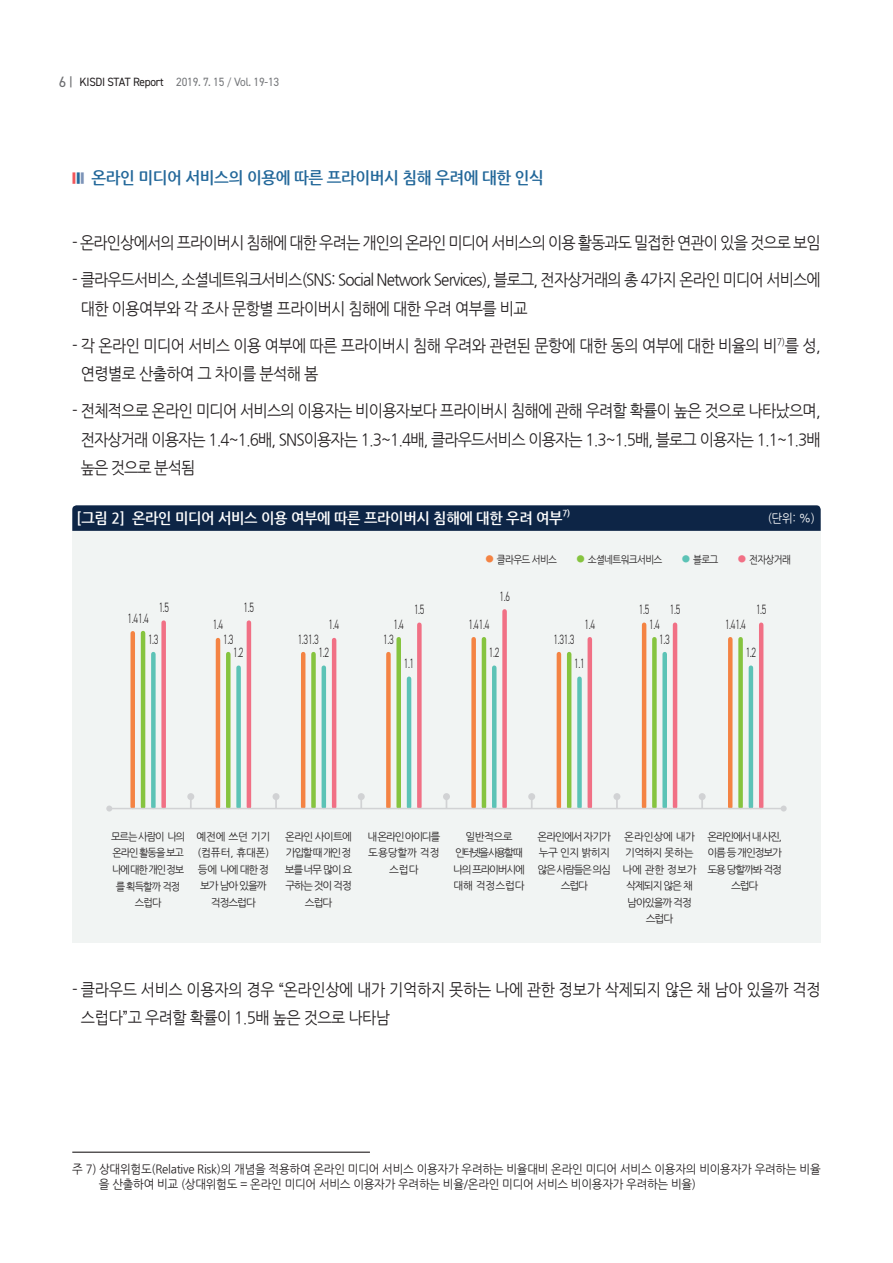
<style>
.page{position:relative;width:893px;height:1263px;background:#fff}
.page>*{position:absolute;margin:0;border:0;box-sizing:border-box;transform-origin:0 0}
.t1{font:16.5px/28.5px "Nanum Gothic";letter-spacing:-.06em;color:#231f20;scale:.92 1}
.t2{font:16.5px/28.5px "Nanum Gothic";letter-spacing:-.02em;color:#231f20;scale:.92 1}
.t3{font:16.5px/28.5px "Nanum Gothic";letter-spacing:-.04em;color:#231f20;scale:.92 1}
.t4{font:700 16.5px "Nanum Gothic";letter-spacing:-.025em;color:#23689a;scale:.25 1}
.t5{font:700 15px "Nanum Gothic";letter-spacing:-.02em;color:#fff;scale:.95 1}
.t6{font:300 13.5px "DIN2014";letter-spacing:-.015em;color:#231f20;scale:.7 1}
.t7{font:12px/15px "Nanum Gothic";letter-spacing:-.02em;color:#231f20;scale:.95 1}
.t8{font:12px "DIN2014";letter-spacing:-.025em;color:#76787b;scale:.95 1}
.t9{font:12px "Nanum Gothic";color:#fff;scale:.95 1}
.t10{font:10.5px/16.5px "Nanum Gothic";letter-spacing:-.1em;color:#231f20;text-align:center}
.t11{font:10.5px/16.5px "Nanum Gothic";letter-spacing:-.075em;color:#231f20;text-align:center}
.t12{font:10.5px/16.6px "Nanum Gothic";letter-spacing:-.1em;color:#231f20;text-align:center;scale:.96 1}
.t13{font:10.5px/16.5px "Nanum Gothic";letter-spacing:-.12em;color:#231f20;text-align:center}
.t14{font:10.5px "Nanum Gothic";letter-spacing:-.1em;color:#231f20;scale:.9 1}
.t15{font:10.5px/16.5px "Nanum Gothic";letter-spacing:-.01em;color:#231f20;text-align:center}
.t16{font:10.5px "Nanum Gothic";letter-spacing:-.07em;color:#231f20;scale:.9 1}
.t17{font:700 8.7px "Nanum Gothic";color:#fff;scale:.95 1}
.s1{font-size:15px;color:#6c6d70}
.s2{color:#6c6d70}
.s3{color:#231f20}
.s4{font-size:10.5px}
.s5{color:#f0575c}
.s6{color:#7c93b8}
.s7{font-family:"YDVYGO11";font-size:13.5px;color:#f48343}
.s8{font-family:"YDVYGO11";font-size:13.5px;color:#86c43f}
.s9{font-family:"YDVYGO11";font-size:13.5px;color:#5cc3b6}
.s10{font-family:"YDVYGO11";font-size:13.5px;color:#f17085}
</style>
<div class="page">
<hr style="left:72px;top:1151px;width:298px;height:2px;background:#231f20">
<div style="left:72px;top:518px;width:749px;height:425px;background:#f1f4f3"></div>
<hr style="left:141px;top:633px;width:4px;height:174px;background:#86c43f">
<div style="left:151px;top:654px;width:5px;height:153px;background:#5cc3b6"></div>
<div style="left:161px;top:623px;width:5px;height:184px;background:#f17085"></div>
<div style="left:130px;top:633px;width:5px;height:174px;background:#f48343"></div>
<div style="left:226px;top:654px;width:5px;height:153px;background:#86c43f"></div>
<div style="left:236px;top:668px;width:5px;height:139px;background:#5cc3b6"></div>
<hr style="left:247px;top:623px;width:4px;height:184px;background:#f17085">
<hr style="left:216px;top:640px;width:4px;height:167px;background:#f48343">
<div style="left:311px;top:654px;width:5px;height:153px;background:#86c43f"></div>
<hr style="left:322px;top:668px;width:4px;height:139px;background:#5cc3b6">
<hr style="left:332px;top:640px;width:4px;height:167px;background:#f17085">
<hr style="left:301px;top:654px;width:4px;height:153px;background:#f48343">
<div style="left:396px;top:639px;width:5px;height:168px;background:#86c43f"></div>
<hr style="left:407px;top:679px;width:4px;height:128px;background:#5cc3b6">
<div style="left:417px;top:625px;width:5px;height:182px;background:#f17085"></div>
<div style="left:386px;top:654px;width:5px;height:153px;background:#f48343"></div>
<hr style="left:482px;top:639px;width:4px;height:168px;background:#86c43f">
<hr style="left:492px;top:668px;width:4px;height:139px;background:#5cc3b6">
<div style="left:502px;top:611px;width:5px;height:196px;background:#f17085"></div>
<div style="left:471px;top:639px;width:5px;height:168px;background:#f48343"></div>
<hr style="left:567px;top:654px;width:4px;height:153px;background:#86c43f">
<div style="left:577px;top:679px;width:5px;height:128px;background:#5cc3b6"></div>
<hr style="left:588px;top:639px;width:4px;height:168px;background:#f17085">
<hr style="left:557px;top:654px;width:4px;height:153px;background:#f48343">
<div style="left:652px;top:639px;width:5px;height:168px;background:#86c43f"></div>
<div style="left:662px;top:654px;width:5px;height:153px;background:#5cc3b6"></div>
<hr style="left:673px;top:625px;width:4px;height:182px;background:#f17085">
<hr style="left:642px;top:625px;width:4px;height:182px;background:#f48343">
<div style="left:738px;top:639px;width:5px;height:168px;background:#86c43f"></div>
<hr style="left:749px;top:668px;width:4px;height:139px;background:#5cc3b6">
<hr style="left:759px;top:625px;width:4px;height:182px;background:#f17085">
<div style="left:728px;top:639px;width:5px;height:168px;background:#f48343"></div>
<svg style="left:72px;top:505px;width:749px;height:26px;background:#112949"></svg>
<hr style="left:109px;top:808px;width:675px;height:1px;background:#d1d2d4">
<svg style="left:106px;top:805px;width:6px;height:6px"></svg>
<svg style="left:781px;top:805px;width:6px;height:6px"></svg>
<div style="left:443px;top:793px;width:7px;height:7px;background:#d1d2d4;border-radius:50%"></div>
<svg style="left:360px;top:800px;width:2px;height:8px"></svg>
<div style="left:358px;top:793px;width:7px;height:7px;background:#d1d2d4;border-radius:50%"></div>
<svg style="left:275px;top:800px;width:2px;height:8px"></svg>
<div style="left:273px;top:793px;width:6px;height:7px;background:#d1d2d4;border-radius:50%"></div>
<svg style="left:531px;top:800px;width:2px;height:8px"></svg>
<div style="left:528px;top:793px;width:7px;height:7px;background:#d1d2d4;border-radius:50%"></div>
<svg style="left:616px;top:800px;width:2px;height:8px"></svg>
<div style="left:613px;top:793px;width:7px;height:7px;background:#d1d2d4;border-radius:50%"></div>
<svg style="left:190px;top:800px;width:2px;height:8px"></svg>
<div style="left:187px;top:793px;width:7px;height:7px;background:#d1d2d4;border-radius:50%"></div>
<svg style="left:701px;top:800px;width:2px;height:8px"></svg>
<div style="left:699px;top:793px;width:7px;height:7px;background:#d1d2d4;border-radius:50%"></div>
<p class="t8" style="left:59px;top:74px;width:233px"><span class="s1">6</span> <span class="s2">|</span> <span class="s3">KISDI STAT Report</span> 2019. 7. 15 <span class="s4">/</span> Vol. 19-13</p>
<p class="t4" style="left:72px;top:169px;width:1888px"><span class="s5">■</span>■<span class="s6">■</span> 온라인 미디어 서비스의 이용에 따른 프라이버시 침해 우려에 대한 인식</p>
<p class="t1" style="left:72px;top:229px;width:815px">- 온라인상에서의 프라이버시 침해에 대한 우려는 개인의 온라인 미디어 서비스의 이용 활동과도 밀접한 연관이 있을 것으로 보임</p>
<p class="t1" style="left:81px;top:266px;width:806px;text-indent:-9px">- 클라우드서비스, 소셜네트워크서비스(SNS: Social Network Services), 블로그, 전자상거래의 총 4가지 온라인 미디어 서비스에 대한 이용여부와 각 조사 문항별 프라이버시 침해에 대한 우려 여부를 비교</p>
<p class="t3" style="left:81px;top:331px;width:806px;text-indent:-9px">- 각 온라인 미디어 서비스 이용 여부에 따른 프라이버시 침해 우려와 관련된 문항에 대한 동의 여부에 대한 비율의 비<sup>7)</sup>를 성, 연령별로 산출하여 그 차이를 분석해 봄</p>
<p class="t1" style="left:81px;top:397px;width:806px;text-align:justify;text-indent:-9px">- 전체적으로 온라인 미디어 서비스의 이용자는 비이용자보다 프라이버시 침해에 관해 우려할 확률이 높은 것으로 나타났으며, 전자상거래 이용자는 1.4~1.6배, SNS이용자는 1.3~1.4배, 클라우드서비스 이용자는 1.3~1.5배, 블로그 이용자는 1.1~1.3배 높은 것으로 분석됨</p>
<p class="t5" style="left:77px;top:510px;width:513px">[그림 2] 온라인 미디어 서비스 이용 여부에 따른 프라이버시 침해에 대한 우려 여부</p>
<p class="t17" style="left:562px;top:509px;width:10px">7)</p>
<p class="t9" style="left:768px;top:512px;width:51px">(단위: %)</p>
<p class="t14" style="left:483px;top:555px;width:83px"><span class="s7">●</span> 클라우드 서비스</p>
<p class="t16" style="left:574px;top:555px;width:99px"><span class="s8">●</span> 소셜네트워크서비스</p>
<p class="t14" style="left:680px;top:555px;width:45px"><span class="s9">●</span> 블로그</p>
<p class="t14" style="left:736px;top:555px;width:63px"><span class="s10">●</span> 전자상거래</p>
<p class="t6" style="left:128px;top:610px;width:32px">1.41.4</p>
<p class="t6" style="left:159px;top:599px;width:16px">1.5</p>
<p class="t6" style="left:243px;top:599px;width:16px">1.5</p>
<p class="t6" style="left:213px;top:616px;width:16px">1.4</p>
<p class="t6" style="left:329px;top:616px;width:16px">1.4</p>
<p class="t6" style="left:414px;top:601px;width:16px">1.5</p>
<p class="t6" style="left:393px;top:616px;width:16px">1.4</p>
<p class="t6" style="left:468px;top:616px;width:31px">1.41.4</p>
<p class="t6" style="left:499px;top:588px;width:16px">1.6</p>
<p class="t6" style="left:585px;top:616px;width:16px">1.4</p>
<p class="t6" style="left:639px;top:601px;width:16px">1.5</p>
<p class="t6" style="left:756px;top:601px;width:16px">1.5</p>
<p class="t6" style="left:670px;top:601px;width:16px">1.5</p>
<p class="t6" style="left:649px;top:616px;width:16px">1.4</p>
<p class="t6" style="left:725px;top:616px;width:31px">1.41.4</p>
<p class="t6" style="left:148px;top:631px;width:16px">1.3</p>
<p class="t6" style="left:223px;top:631px;width:16px">1.3</p>
<p class="t6" style="left:298px;top:631px;width:32px">1.31.3</p>
<p class="t6" style="left:383px;top:631px;width:16px">1.3</p>
<p class="t6" style="left:554px;top:631px;width:31px">1.31.3</p>
<p class="t6" style="left:659px;top:631px;width:16px">1.3</p>
<p class="t6" style="left:233px;top:644px;width:16px">1.2</p>
<p class="t6" style="left:319px;top:644px;width:16px">1.2</p>
<p class="t6" style="left:404px;top:655px;width:16px">1.1</p>
<p class="t6" style="left:489px;top:644px;width:16px">1.2</p>
<p class="t6" style="left:574px;top:655px;width:16px">1.1</p>
<p class="t6" style="left:746px;top:644px;width:16px">1.2</p>
<p class="t12" style="left:111px;top:828px;width:79px">모르는 사람이 나의 온라인 활동을 보고 나에 대한 개인 정보 를 획득할까 걱정 스럽다</p>
<p class="t10" style="left:196px;top:828px;width:76px">예전에 쓰던 기기 (컴퓨터, 휴대폰) 등에 나에 대한 정 보가 남아 있을까 걱정스럽다</p>
<p class="t10" style="left:285px;top:828px;width:69px">온라인 사이트에 가입할 때 개인 정 보를 너무 많이 요 구하는 것이 걱정 스럽다</p>
<p class="t15" style="left:367px;top:828px;width:75px">내 온라인 아이디를 도용당할까 걱정 스럽다</p>
<p class="t13" style="left:453px;top:828px;width:73px">일반적으로 인터넷을 사용할 때 나의 프라이버시에 대해 걱정스럽다</p>
<p class="t10" style="left:538px;top:828px;width:75px">온라인에서 자기가 누구 인지 밝히지 않은 사람들은 의심 스럽다</p>
<p class="t11" style="left:622px;top:828px;width:76px">온라인상에 내가 기억하지 못하는 나에 관한 정보가 삭제되지 않은 채 남아있을까 걱정 스럽다</p>
<p class="t10" style="left:708px;top:828px;width:76px">온라인에서 내 사진, 이름 등 개인정보가 도용 당할까봐 걱정 스럽다</p>
<p class="t2" style="left:81px;top:975px;width:806px;text-indent:-9px">- 클라우드 서비스 이용자의 경우 “온라인상에 내가 기억하지 못하는 나에 관한 정보가 삭제되지 않은 채 남아 있을까 걱정 스럽다”고 우려할 확률이 1.5배 높은 것으로 나타남</p>
<p class="t7" style="left:99px;top:1162px;width:761px;text-indent:-27px">주 7) 상대위험도(Relative Risk)의 개념을 적용하여 온라인 미디어 서비스 이용자가 우려하는 비율대비 온라인 미디어 서비스 이용자의 비이용자가 우려하는 비율 을 산출하여 비교 (상대위험도 = 온라인 미디어 서비스 이용자가 우려하는 비율/온라인 미디어 서비스 비이용자가 우려하는 비율)</p>
</div>
